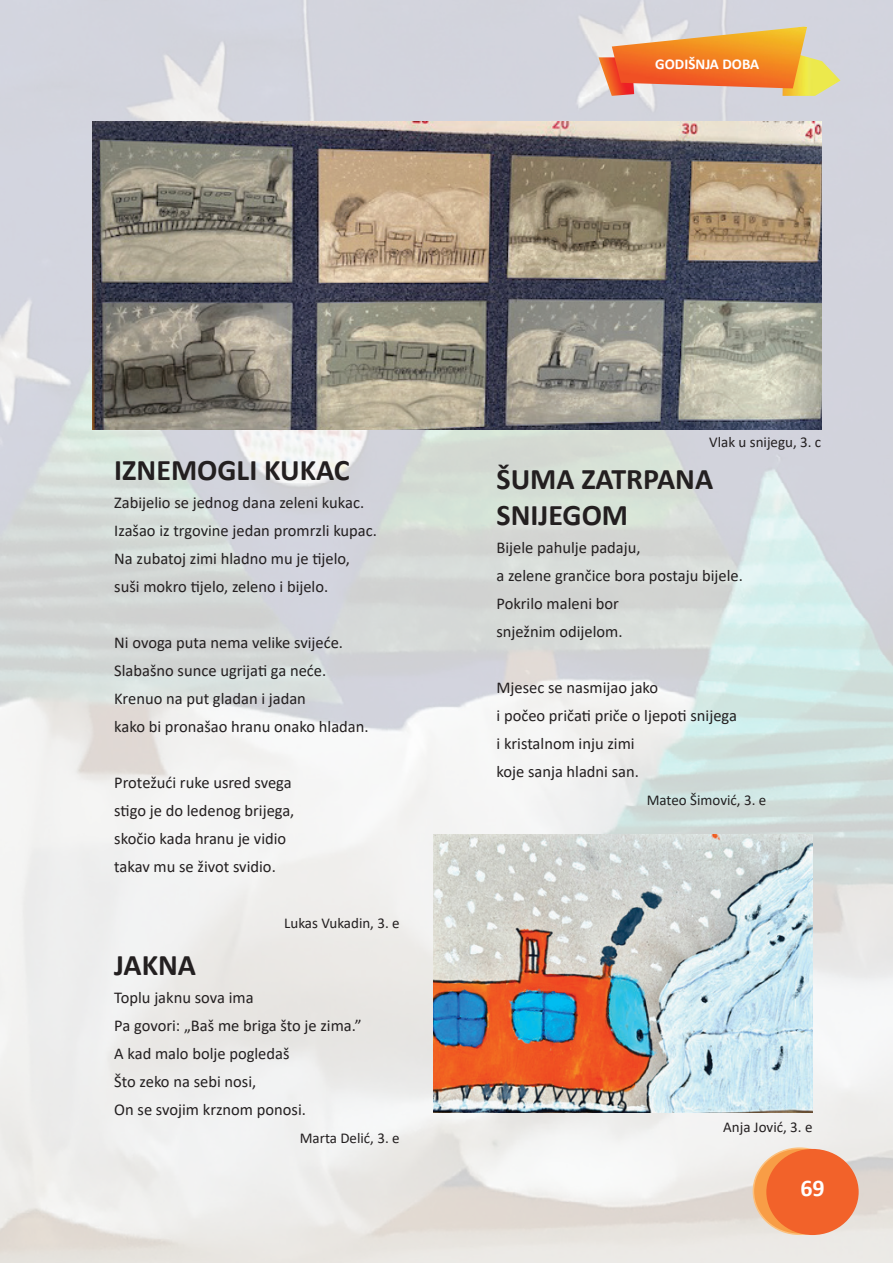
<style>
.page{position:relative;width:893px;height:1263px;background:#fff}
.page>*{position:absolute;margin:0;border:0;box-sizing:border-box;transform-origin:0 0}
.t1{font:700 30px/36px "Calibri";color:#231f20}
.t2{font:700 24px "Calibri";color:#fff}
.t3{font:16.5px/28px "Calibri";color:#231f20}
.t4{font:15px "Calibri";color:#231f20}
.t5{font:700 15px "Calibri";color:#fff}
</style>
<div class="page">
<img style="left:0;top:0;width:893px;height:1263px">
<img style="left:433px;top:834px;width:379px;height:278px">
<img style="left:93px;top:121px;width:729px;height:309px">
<img style="left:782px;top:52px;width:58px;height:44px">
<img style="left:598px;top:57px;width:36px;height:39px">
<img style="left:612px;top:27px;width:195px;height:61px">
<div style="left:753px;top:1148px;width:93px;height:86px;background:#f89d46;border-radius:50%"></div>
<div style="left:766px;top:1149px;width:93px;height:86px;background:#f2622a;border-radius:50%"></div>
<p class="t5" style="left:655px;top:54px;width:106px">GODIŠNJA DOBA</p>
<h1 class="t1" style="left:114px;top:451px;width:237px">IZNEMOGLI KUKAC</h1>
<p class="t3" style="left:114px;top:488px;width:264px">Zabijelio se jednog dana zeleni kukac.<br>Izašao iz trgovine jedan promrzli kupac.<br>Na zubatoj zimi hladno mu je tijelo, suši mokro tijelo, zeleno i bijelo.</p>
<p class="t3" style="left:114px;top:628px;width:256px">Ni ovoga puta nema velike svijeće.<br>Slabašno sunce ugrijati ga neće.<br>Krenuo na put gladan i jadan<br>kako bi pronašao hranu onako hladan.</p>
<p class="t3" style="left:114px;top:768px;width:182px">Protežući ruke usred svega stigo je do ledenog brijega, skočio kada hranu je vidio takav mu se život svidio.</p>
<p class="t4" style="left:284px;top:912px;width:117px">Lukas Vukadin, 3. e</p>
<h1 class="t1" style="left:114px;top:947px;width:83px">JAKNA</h1>
<p class="t3" style="left:114px;top:983px;width:249px">Toplu jaknu sova ima<br>Pa govori: „Baš me briga što je zima.”<br>A kad malo bolje pogledaš<br>Što zeko na sebi nosi,<br>On se svojim krznom ponosi.</p>
<p class="t4" style="left:300px;top:1128px;width:101px">Marta Delić, 3. e</p>
<p class="t4" style="left:709px;top:432px;width:114px">Vlak u snijegu, 3. c</p>
<h1 class="t1" style="left:496px;top:460px;width:218px">ŠUMA ZATRPANA<br>SNIJEGOM</h1>
<p class="t3" style="left:496px;top:533px;width:248px">Bijele pahulje padaju,<br>a zelene grančice bora postaju bijele.<br>Pokrilo maleni bor<br>snježnim odijelom.</p>
<p class="t3" style="left:496px;top:673px;width:242px">Mjesec se nasmijao jako<br>i počeo pričati priče o ljepoti snijega i kristalnom inju zimi<br>koje sanja hladni san.</p>
<p class="t4" style="left:647px;top:789px;width:121px">Mateo Šimović, 3. e</p>
<p class="t4" style="left:723px;top:1117px;width:91px">Anja Jović, 3. e</p>
<h2 class="t2" style="left:800px;top:1171px;width:26px">69</h2>
</div>
